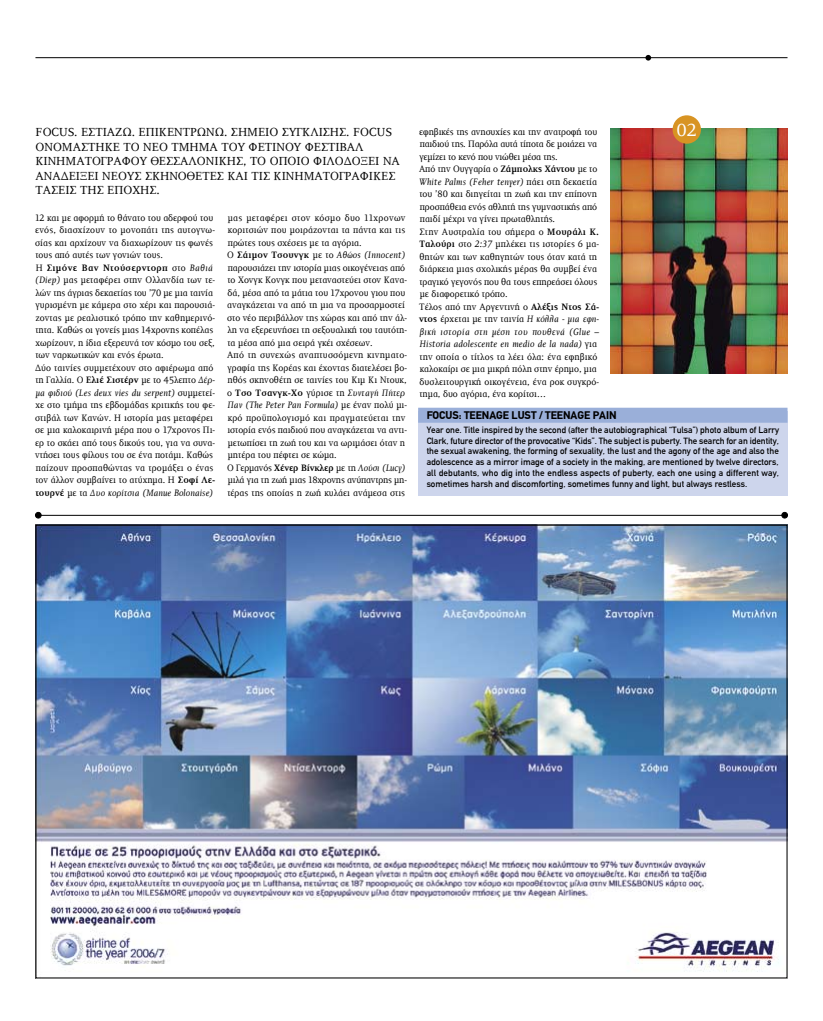
<style>
.page{position:relative;width:823px;height:1021px;background:#fff}
.page>*{position:absolute;margin:0;border:0;box-sizing:border-box;transform-origin:0 0}
.t1{font:18px "Diplomat TT";color:#fff}
.t2{font:12px/14.4px "Diplomat TT";color:#000}
.t3{font:700 11px "Din TT";color:#000}
.t4{font:9.5px/12.5px "Diplomat TT";color:#000;scale:.95 1}
.t5{font:9px/10.8px "Din TT";color:#000;text-align:justify}
.s1{font-weight:700}
.s2{font-style:italic}
</style>
<div class="page">
<img style="left:37px;top:526px;width:748px;height:446px">
<img style="left:610px;top:129px;width:176px;height:244px">
<div style="left:672px;top:115px;width:28px;height:29px;background:#d89423;border-radius:50%"></div>
<hr style="left:35px;top:515px;width:752px;height:1px;background:#000">
<svg style="left:35px;top:512px;width:6px;height:6px"></svg>
<svg style="left:781px;top:512px;width:6px;height:6px"></svg>
<hr style="left:35px;top:57px;width:752px;height:1px;background:#000">
<svg style="left:645px;top:55px;width:5px;height:6px"></svg>
<div style="left:418px;top:411px;width:369px;height:84px;background:#cdd5ec"></div>
<div style="left:418px;top:408px;width:369px;height:15px;background:#9aafd9"></div>
<p class="t2" style="left:35px;top:125px;width:366px">FOCUS. ΕΣΤΙΑΖΩ. ΕΠΙΚΕΝΤΡΩΝΩ. ΣΗΜΕΙΟ ΣΥΓΚΛΙΣΗΣ. FOCUS ΟΝΟΜΑΣΤΗΚΕ ΤΟ ΝΕΟ ΤΜΗΜΑ ΤΟΥ ΦΕΤΙΝΟΥ ΦΕΣΤΙΒΑΛ ΚΙΝΗΜΑΤΟΓΡΑΦΟΥ ΘΕΣΣΑΛΟΝΙΚΗΣ, ΤΟ ΟΠΟΙΟ ΦΙΛΟΔΟΞΕΙ ΝΑ ΑΝΑΔΕΙΞΕΙ ΝΕΟΥΣ ΣΚΗΝΟΘΕΤΕΣ ΚΑΙ ΤΙΣ ΚΙΝΗΜΑΤΟΓΡΑΦΙΚΕΣ ΤΑΣΕΙΣ ΤΗΣ ΕΠΟΧΗΣ.</p>
<p class="t4" style="left:419px;top:125px;width:189px">εφηβικές της ανησυχίες και την ανατροφή του</p>
<h1 class="t1" style="left:676px;top:120px;width:22px">02</h1>
<p class="t4" style="left:419px;top:138px;width:191px">παιδιού της. Παρόλα αυτά τίποτα δε μοιάζει να γεμίζει το κενό που νιώθει μέσα της.<br>Από την Ουγγαρία ο <span class="s1">Ζάμπολκς Χάντου</span> με το <span class="s2">White Palms (Feher tenyer)</span> πάει στη δεκαετία του ’80 και διηγείται τη ζωή και την επίπονη προσπάθεια ενός αθλητή της γυμναστικής από παιδί μέχρι να γίνει πρωταθλητής.<br>Στην Αυστραλία του σήμερα ο <span class="s1">Μουράλι Κ.<br>Ταλούρι</span> στο <span class="s2">2:37</span> μπλέκει τις ιστορίες 6 μα&shy;θητών και των καθηγητών τους όταν κατά τη διάρκεια μιας σχολικής μέρας θα συμβεί ένα τραγικό γεγονός που θα τους επηρεάσει όλους με διαφορετικό τρόπο.<br>Τέλος από την Αργεντινή ο <span class="s1">Αλέξις Ντος Σά&shy;ντος</span> έρχεται με την ταινία <span class="s2">Η κόλλα - μια εφη&shy;βική ιστορία στη μέση του πουθενά (Glue – Historia adolescente en medio de la nada)</span> για την οποία ο τίτλος τα λέει όλα: ένα εφηβικό καλοκαίρι σε μια μικρή πόλη στην έρημο, μια δυσλειτουργική οικογένεια, ένα ροκ συγκρό&shy;τημα, δυο αγόρια, ένα κορίτσι…</p>
<p class="t3" style="left:426px;top:409px;width:191px">FOCUS: TEENAGE LUST / TEENAGE PAIN</p>
<p class="t5" style="left:426px;top:424px;width:354px">Year one. Title inspired by the second (after the autobiographical “Tulsa”) photo album of Larry Clark, future director of the provocative “Kids”. The subject is puberty. The search for an identity, the sexual awakening, the forming of sexuality, the lust and the agony of the age and also the adolescence as a mirror image of a society in the making, are mentioned by twelve directors, all debutants, who dig into the endless aspects of puberty, each one using a different way, sometimes harsh and discomforting, sometimes funny and light, but always restless.</p>
<p class="t4" style="left:35px;top:211px;width:191px">12 και με αφορμή το θάνατο του αδερφού του ενός, διασχίζουν το μονοπάτι της αυτογνω&shy;σίας και αρχίζουν να διαχωρίζουν τις φωνές τους από αυτές των γονιών τους.<br>Η <span class="s1">Σιμόνε Βαν Ντούσερντορπ</span> στο <span class="s2">Βαθιά (Diep)</span> μας μεταφέρει στην Ολλανδία των τε&shy;λών της άγριας δεκαετίας του ’70 με μια ταινία γυρισμένη με κάμερα στο χέρι και παρουσιά&shy;ζοντας με ρεαλιστικό τρόπο την καθημερινό&shy;τητα. Καθώς οι γονείς μιας 14χρονης κοπέλας χωρίζουν, η ίδια εξερευνά τον κόσμο του σεξ, των ναρκωτικών και ενός έρωτα.<br>Δύο ταινίες συμμετέχουν στο αφιέρωμα από τη Γαλλία. Ο <span class="s1">Ελιέ Σιστέρν</span> με το 45λεπτο <span class="s2">Δέρ&shy;μα φιδιού (Les deux vies du serpent)</span> συμμετεί&shy;χε στο τμήμα της εβδομάδας κριτικής του φε&shy;στιβάλ των Κανών. Η ιστορία μας μεταφέρει σε μια καλοκαιρινή μέρα που ο 17χρονος Πι&shy;ερ το σκάει από τους δικούς του, για να συνα&shy;ντήσει τους φίλους του σε ένα ποτάμι. Καθώς παίζουν προσπαθώντας να τρομάξει ο ένας τον άλλον συμβαίνει το ατύχημα. Η <span class="s1">Σοφί Λε&shy;τουρνέ</span> με τα <span class="s2">Δυο κορίτσια (Manue Bolonaise)</span></p>
<p class="t4" style="left:227px;top:211px;width:191px">μας μεταφέρει στον κόσμο δυο 11χρονων κοριτσιών που μοιράζονται τα πάντα και τις πρώτες τους σχέσεις με τα αγόρια.<br>Ο <span class="s1">Σάιμον Τσουνγκ</span> με το <span class="s2">Αθώος (Innocent) </span>παρουσιάζει την ιστορία μιας οικογένειας από το Χονγκ Κονγκ που μεταναστεύει στον Κανα&shy;δά, μέσα από τα μάτια του 17χρονου γιου που αναγκάζεται να από τη μια να προσαρμοστεί στο νέο περιβάλλον της χώρας και από την άλ&shy;λη να εξερευνήσει τη σεξουαλική του ταυτότη&shy;τα μέσα από μια σειρά γκέι σχέσεων.<br>Από τη συνεχώς αναπτυσσόμενη κινηματο&shy;γραφία της Κορέας και έχοντας διατελέσει βο&shy;ηθός σκηνοθέτη σε ταινίες του Κιμ Κι Ντουκ, ο <span class="s1">Τσο Τσανγκ-Χο</span> γύρισε τη <span class="s2">Συνταγή Πήτερ Παν (The Peter Pan Formula)</span> με έναν πολύ μι&shy;κρό προϋπολογισμό και πραγματεύεται την ιστορία ενός παιδιού που αναγκάζεται να αντι&shy;μετωπίσει τη ζωή του και να ωριμάσει όταν η μητέρα του πέφτει σε κώμα.<br>Ο Γερμανός <span class="s1">Χένερ Βίνκλερ</span> με τη <span class="s2">Λούσι (Lucy) </span>μιλά για τη ζωή μιας 18χρονης ανύπαντρης μη&shy;τέρας της οποίας η ζωή κυλάει ανάμεσα στις</p>
</div>
